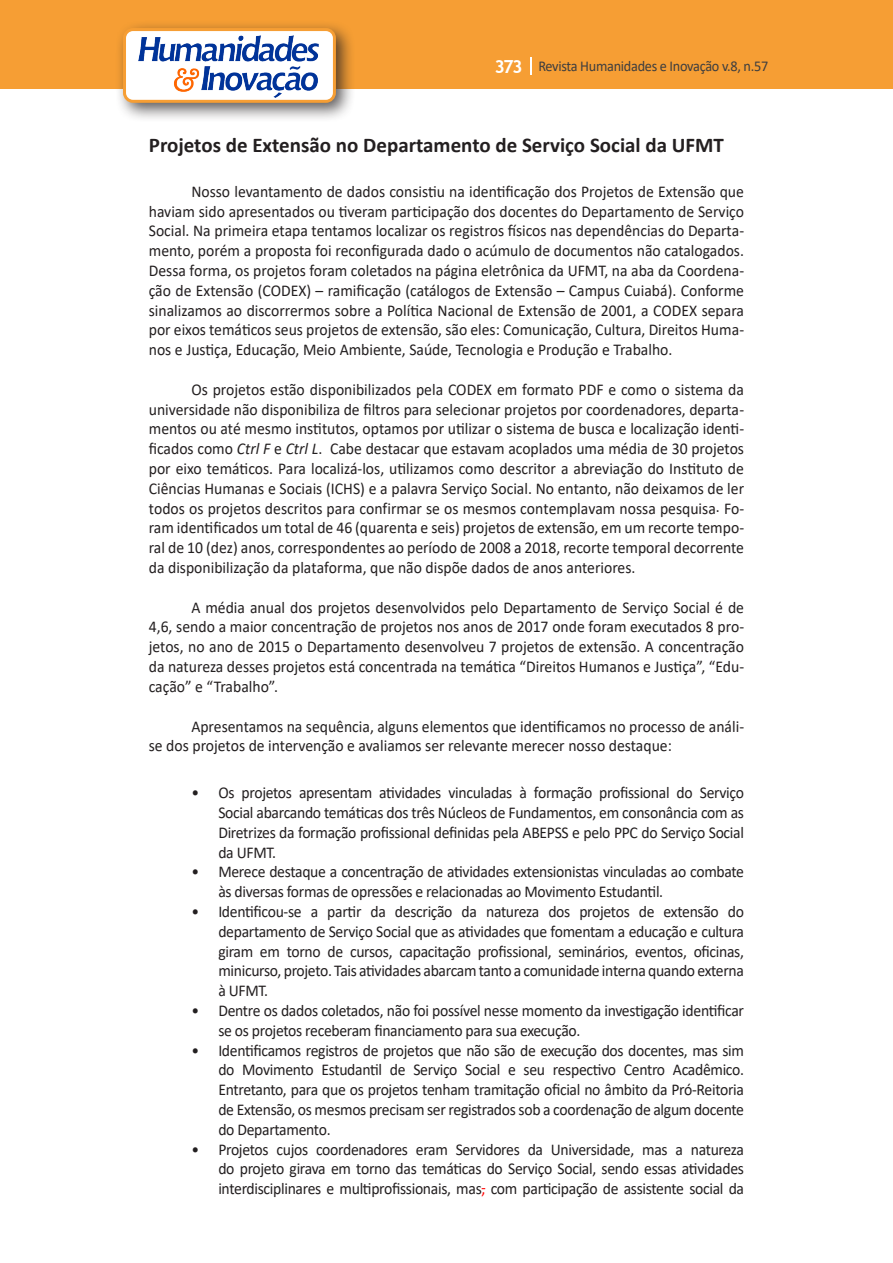
<style>
.page{position:relative;width:893px;height:1263px;background:#fff}
.page>*{position:absolute;margin:0;border:0;box-sizing:border-box;transform-origin:0 0}
.Titulo_2{font:700 21px "Calibri";color:#231f20}
.Texto{font:16.5px/19.8px "Calibri";letter-spacing:-.02em;color:#231f20;text-align:justify;scale:.95 1}
.Texto-2{font:16.5px/19.8px "Calibri";color:#231f20;scale:.95 1}
.t1{font:15px "Calibri";letter-spacing:-.02em;color:#3e3e3f;scale:.95 1}
.s1{font-family:"Trebuchet MS";font-weight:700;font-size:18px;color:#fff}
.s2{font-style:italic}
.s3{color:#f00}
</style>
<div class="page">
<div style="left:0;top:0;width:893px;height:88px;background:#f69e34"></div>
<svg style="left:530px;top:57px;width:2px;height:18px"></svg>
<div style="left:115px;top:20px;width:241px;height:103px;background:#231f20;opacity:.75"></div>
<div style="left:125px;top:30px;width:209px;height:71px;background:#fff;border-radius:9px"></div>
<img style="left:138px;top:35px;width:181px;height:62px">
<div style="left:123px;top:28px;width:213px;height:75px;border:3px solid #f69e34;border-radius:9px"></div>
<p class="t1" style="left:495px;top:56px;width:290px"><span class="s1">373</span> Revista Humanidades e Inovação v.8, n.57</p>
<p class="Titulo_2" style="left:149px;top:130px;width:577px">Projetos de Extensão no Departamento de Serviço Social da UFMT</p>
<p class="Texto" style="left:149px;top:181px;width:628px;text-indent:43px">Nosso levantamento de dados consistiu na identificação dos Projetos de Extensão que haviam sido apresentados ou tiveram participação dos docentes do Departamento de Serviço Social. Na primeira etapa tentamos localizar os registros físicos nas dependências do Departa&shy;mento, porém a proposta foi reconfigurada dado o acúmulo de documentos não catalogados.<br>Dessa forma, os projetos foram coletados na página eletrônica da UFMT, na aba da Coordena&shy;ção de Extensão (CODEX) – ramificação (catálogos de Extensão – Campus Cuiabá). Conforme sinalizamos ao discorrermos sobre a Política Nacional de Extensão de 2001, a CODEX separa por eixos temáticos seus projetos de extensão, são eles: Comunicação, Cultura, Direitos Huma&shy;nos e Justiça, Educação, Meio Ambiente, Saúde, Tecnologia e Produção e Trabalho.</p>
<p class="Texto" style="left:149px;top:379px;width:628px;text-indent:43px">Os projetos estão disponibilizados pela CODEX em formato PDF e como o sistema da universidade não disponibiliza de filtros para selecionar projetos por coordenadores, departa&shy;mentos ou até mesmo institutos, optamos por utilizar o sistema de busca e localização identi&shy;ficados como <span class="s2">Ctrl F</span> e <span class="s2">Ctrl L</span>. Cabe destacar que estavam acoplados uma média de 30 projetos por eixo temáticos. Para localizá-los, utilizamos como descritor a abreviação do Instituto de Ciências Humanas e Sociais (ICHS) e a palavra Serviço Social. No entanto, não deixamos de ler todos os projetos descritos para confirmar se os mesmos contemplavam nossa pesquisa. Fo&shy;ram identificados um total de 46 (quarenta e seis) projetos de extensão, em um recorte tempo&shy;ral de 10 (dez) anos, correspondentes ao período de 2008 a 2018, recorte temporal decorrente da disponibilização da plataforma, que não dispõe dados de anos anteriores.</p>
<p class="Texto" style="left:149px;top:597px;width:628px;text-indent:43px">A média anual dos projetos desenvolvidos pelo Departamento de Serviço Social é de 4,6, sendo a maior concentração de projetos nos anos de 2017 onde foram executados 8 pro&shy;jetos, no ano de 2015 o Departamento desenvolveu 7 projetos de extensão. A concentração da natureza desses projetos está concentrada na temática “Direitos Humanos e Justiça”, “Edu&shy;cação” e “Trabalho”.</p>
<p class="Texto-2" style="left:149px;top:716px;width:628px;text-indent:43px">Apresentamos na sequência, alguns elementos que identificamos no processo de análi&shy;se dos projetos de intervenção e avaliamos ser relevante merecer nosso destaque:</p>
<p class="Texto" style="left:218px;top:782px;width:555px;text-indent:-27px">• Os projetos apresentam atividades vinculadas à formação profissional do Serviço Social abarcando temáticas dos três Núcleos de Fundamentos, em consonância com as Diretrizes da formação profissional definidas pela ABEPSS e pelo PPC do Serviço Social da UFMT.</p>
<p class="Texto" style="left:218px;top:861px;width:555px;text-indent:-27px">• Merece destaque a concentração de atividades extensionistas vinculadas ao combate às diversas formas de opressões e relacionadas ao Movimento Estudantil.</p>
<p class="Texto" style="left:218px;top:901px;width:555px;text-indent:-27px">• Identificou-se a partir da descrição da natureza dos projetos de extensão do departamento de Serviço Social que as atividades que fomentam a educação e cultura giram em torno de cursos, capacitação profissional, seminários, eventos, oficinas, minicurso, projeto. Tais atividades abarcam tanto a comunidade interna quando externa à UFMT.</p>
<p class="Texto" style="left:218px;top:1000px;width:555px;text-indent:-27px">• Dentre os dados coletados, não foi possível nesse momento da investigação identificar se os projetos receberam financiamento para sua execução.</p>
<p class="Texto" style="left:218px;top:1040px;width:555px;text-indent:-27px">• Identificamos registros de projetos que não são de execução dos docentes, mas sim do Movimento Estudantil de Serviço Social e seu respectivo Centro Acadêmico.<br>Entretanto, para que os projetos tenham tramitação oficial no âmbito da Pró-Reitoria de Extensão, os mesmos precisam ser registrados sob a coordenação de algum docente do Departamento.</p>
<p class="Texto" style="left:218px;top:1139px;width:555px;text-indent:-27px">• Projetos cujos coordenadores eram Servidores da Universidade, mas a natureza do projeto girava em torno das temáticas do Serviço Social, sendo essas atividades interdisciplinares e multiprofissionais, mas<span class="s3">,</span> com participação de assistente social da</p>
</div>
